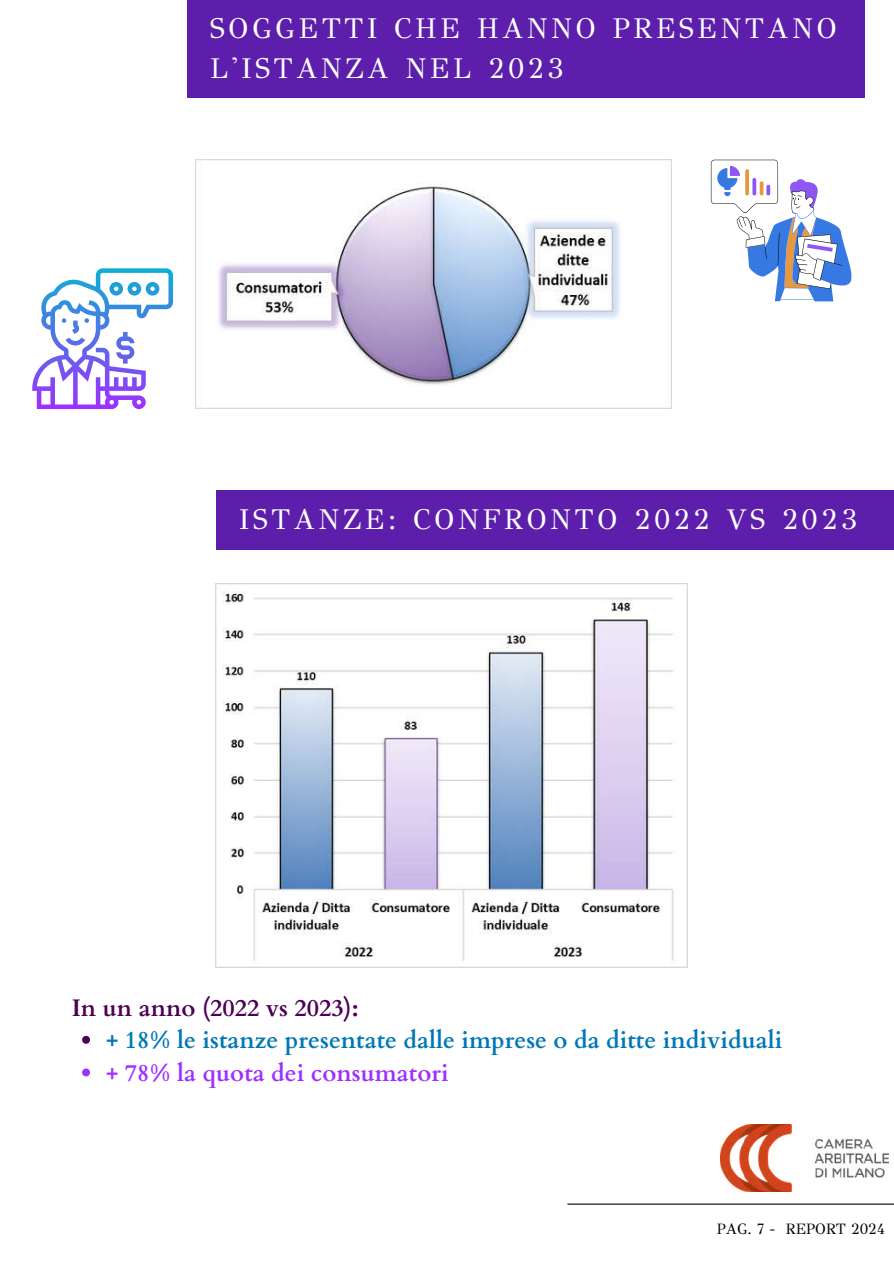
<style>
.page{position:relative;width:894px;height:1264px;background:#fff}
.page>*{position:absolute;margin:0;border:0;box-sizing:border-box;transform-origin:0 0}
.t1{font:28.5px/39.3px "GFS Didot";letter-spacing:.12em;color:#fff}
.t2{font:700 24px "Cardo";color:#0077b5}
.t3{font:700 24px "Cardo";color:#9f2fff}
.t4{font:700 24px "Cardo";color:#4d0055}
.t5{font:15px "GFS Didot";color:#000}
</style>
<div class="page">
<div style="left:187px;top:0;width:677px;height:98px;background:#5d1fab"></div>
<hr style="left:567px;top:1203px;width:326px;height:1px;background:#000">
<img style="left:720px;top:1124px;width:168px;height:67px">
<div style="left:216px;top:491px;width:677px;height:58px;background:#5d1fab"></div>
<svg style="left:32px;top:268px;width:141px;height:141px"></svg>
<svg style="left:710px;top:160px;width:142px;height:141px"></svg>
<img style="left:195px;top:160px;width:476px;height:248px">
<img style="left:216px;top:584px;width:471px;height:383px">
<svg style="left:82px;top:1035px;width:8px;height:8px"></svg>
<svg style="left:82px;top:1068px;width:8px;height:8px"></svg>
<p class="t1" style="left:210px;top:9px;width:628px">SOGGETTI CHE HANNO PRESENTANO<br>L'ISTANZA NEL 2023</p>
<p class="t1" style="left:239px;top:500px;width:619px">ISTANZE: CONFRONTO 2022 VS 2023</p>
<p class="t4" style="left:72px;top:991px;width:288px">In un anno (2022 vs 2023):</p>
<p class="t2" style="left:106px;top:1024px;width:677px">+ 18% le istanze presentate dalle imprese o da ditte individuali</p>
<p class="t3" style="left:106px;top:1057px;width:344px">+ 78% la quota dei consumatori</p>
<p class="t5" style="left:716px;top:1219px;width:170px">PAG. 7 - REPORT 2024</p>
</div>
